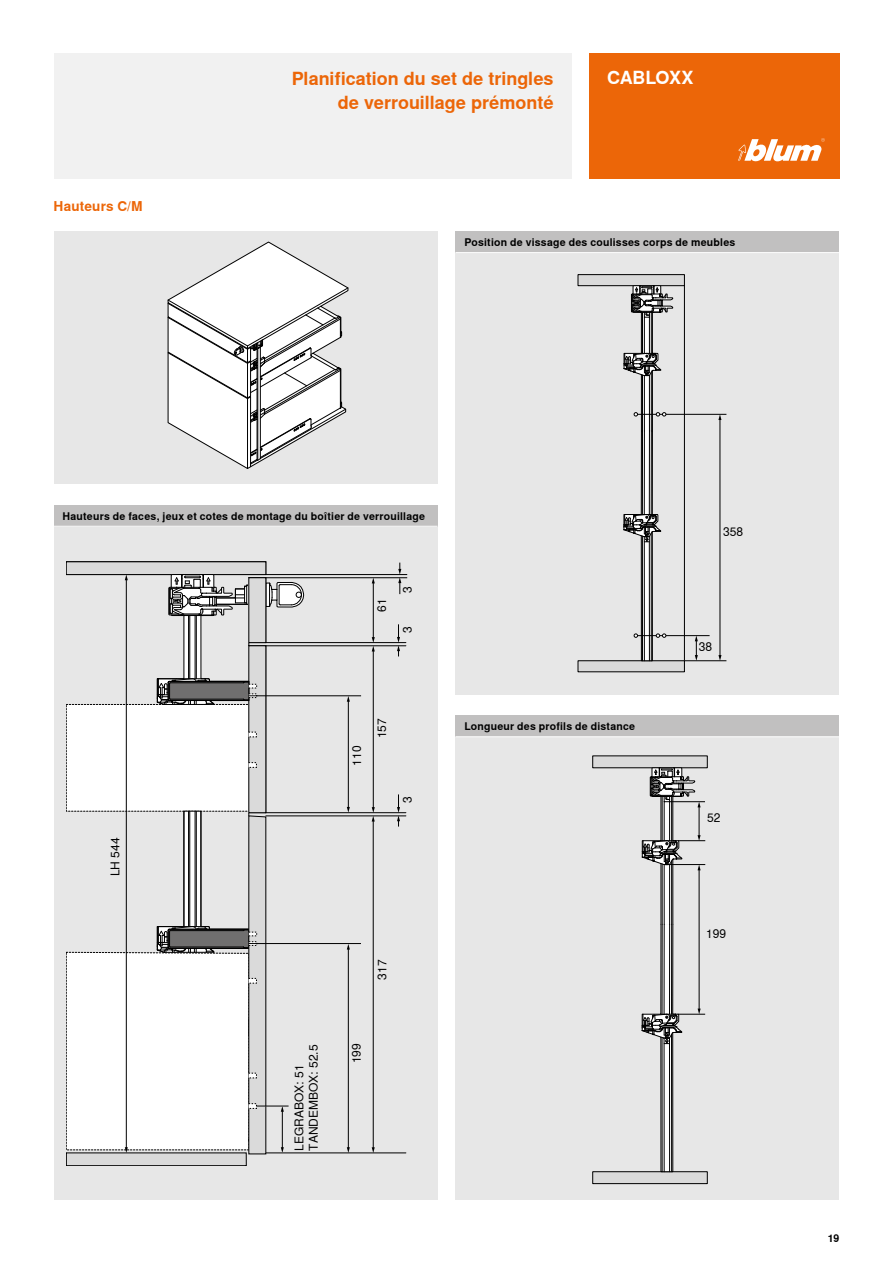
<style>
.page{position:relative;width:893px;height:1263px;background:#fff}
.page>*{position:absolute;margin:0;border:0;box-sizing:border-box;transform-origin:0 0}
.t1{font:700 18px "Nimbus Sans Global";color:#ec6608}
.t2{font:700 18px "Nimbus Sans Global";letter-spacing:-.015em;color:#fff}
.t3{font:700 13.5px "Nimbus Sans Global";letter-spacing:.01em;color:#ec6608}
.t4{font:12px/14.4px "Nimbus Sans Global";color:#000}
.t5{font:700 10.5px "Nimbus Sans Global";letter-spacing:.02em;color:#000}
</style>
<div class="page">
<div style="left:589px;top:54px;width:250px;height:125px;background:#ec6608"></div>
<div style="left:54px;top:54px;width:517px;height:125px;background:#f0f0f0"></div>
<svg style="left:738px;top:138px;width:87px;height:23px"></svg>
<div style="left:54px;top:526px;width:384px;height:674px;background:#e7e7e7"></div>
<hr style="left:266px;top:642px;width:140px;height:1px;background:#000">
<hr style="left:266px;top:645px;width:140px;height:1px;background:#000">
<hr style="left:266px;top:812px;width:140px;height:1px;background:#000">
<hr style="left:266px;top:816px;width:140px;height:1px;background:#000">
<hr style="left:266px;top:1153px;width:140px;height:1px;background:#000">
<hr style="left:348px;top:701px;width:1px;height:107px;background:#000">
<svg style="left:347px;top:696px;width:3px;height:6px"></svg>
<svg style="left:347px;top:807px;width:3px;height:6px"></svg>
<hr style="left:348px;top:948px;width:1px;height:200px;background:#000">
<svg style="left:347px;top:944px;width:3px;height:5px"></svg>
<svg style="left:347px;top:1147px;width:3px;height:6px"></svg>
<hr style="left:373px;top:650px;width:1px;height:158px;background:#000">
<hr style="left:373px;top:820px;width:1px;height:328px;background:#000">
<svg style="left:372px;top:807px;width:3px;height:14px"></svg>
<svg style="left:372px;top:1147px;width:3px;height:6px"></svg>
<hr style="left:373px;top:582px;width:1px;height:56px;background:#000">
<svg style="left:372px;top:578px;width:3px;height:5px"></svg>
<svg style="left:372px;top:637px;width:3px;height:14px"></svg>
<svg style="left:397px;top:794px;width:3px;height:32px"></svg>
<svg style="left:397px;top:624px;width:3px;height:32px"></svg>
<svg style="left:398px;top:563px;width:3px;height:31px"></svg>
<hr style="left:266px;top:574px;width:141px;height:1px;background:#000">
<hr style="left:249px;top:695px;width:112px;height:1px;background:#000">
<hr style="left:249px;top:943px;width:112px;height:1px;background:#000">
<hr style="left:266px;top:577px;width:141px;height:1px;background:#000">
<svg style="left:66px;top:562px;width:238px;height:604px"></svg>
<svg style="left:248px;top:762px;width:9px;height:5px"></svg>
<svg style="left:248px;top:732px;width:9px;height:5px"></svg>
<div style="left:455px;top:253px;width:384px;height:442px;background:#e7e7e7"></div>
<div style="left:578px;top:275px;width:106px;height:11px;background:#dadada"></div>
<div style="left:578px;top:274px;width:107px;height:12px;border:1px solid #000"></div>
<div style="left:578px;top:661px;width:106px;height:11px;background:#dadada"></div>
<div style="left:578px;top:660px;width:107px;height:12px;border:1px solid #000"></div>
<hr style="left:638px;top:414px;width:88px;height:1px;background:#000">
<hr style="left:720px;top:419px;width:1px;height:237px;background:#000">
<svg style="left:718px;top:414px;width:3px;height:6px"></svg>
<hr style="left:638px;top:635px;width:72px;height:1px;background:#000">
<svg style="left:623px;top:285px;width:50px;height:376px"></svg>
<hr style="left:684px;top:660px;width:42px;height:1px;background:#000">
<hr style="left:684px;top:286px;width:1px;height:375px;background:#000">
<svg style="left:695px;top:636px;width:3px;height:25px"></svg>
<div style="left:455px;top:737px;width:384px;height:463px;background:#e7e7e7"></div>
<div style="left:593px;top:756px;width:114px;height:12px;background:#dadada"></div>
<div style="left:593px;top:1172px;width:114px;height:11px;background:#dadada"></div>
<div style="left:592px;top:1171px;width:115px;height:13px;border:1px solid #000"></div>
<svg style="left:641px;top:767px;width:64px;height:405px"></svg>
<div style="left:54px;top:232px;width:384px;height:252px;background:#e7e7e7"></div>
<svg style="left:168px;top:242px;width:180px;height:227px"></svg>
<div style="left:54px;top:505px;width:384px;height:21px;background:#c1c0c0"></div>
<div style="left:455px;top:232px;width:384px;height:21px;background:#c1c0c0"></div>
<div style="left:455px;top:716px;width:384px;height:21px;background:#c1c0c0"></div>
<hr style="left:54px;top:526px;width:384px;height:1px;background:#fff">
<hr style="left:455px;top:252px;width:384px;height:1px;background:#fff">
<hr style="left:455px;top:736px;width:384px;height:1px;background:#fff">
<p class="t3" style="left:54px;top:198px;width:91px">Hauteurs C/M</p>
<h1 class="t1" style="left:292px;top:68px;width:263px">Planification du set de tringles</h1>
<h1 class="t2" style="left:607px;top:67px;width:88px">CABLOXX</h1>
<h1 class="t1" style="left:338px;top:92px;width:217px">de verrouillage prémonté</h1>
<p class="t5" style="left:464px;top:236px;width:273px">Position de vissage des coulisses corps de meubles</p>
<p class="t5" style="left:63px;top:510px;width:364px">Hauteurs de faces, jeux et cotes de montage du boîtier de verrouillage</p>
<p class="t4" style="left:108px;top:876px;width:40px;rotate:-90deg">LH 544</p>
<p class="t4" style="left:375px;top:612px;width:15px;rotate:-90deg">61</p>
<p class="t4" style="left:400px;top:593px;width:8px;rotate:-90deg">3</p>
<p class="t4" style="left:400px;top:633px;width:8px;rotate:-90deg">3</p>
<p class="t4" style="left:350px;top:765px;width:22px;rotate:-90deg">110</p>
<p class="t4" style="left:375px;top:738px;width:22px;rotate:-90deg">157</p>
<p class="t4" style="left:400px;top:803px;width:8px;rotate:-90deg">3</p>
<p class="t4" style="left:292px;top:1151px;width:108px;rotate:-90deg">LEGRABOX: 51<br>TANDEMBOX: 52.5</p>
<p class="t4" style="left:375px;top:979px;width:22px;rotate:-90deg">317</p>
<p class="t4" style="left:350px;top:1063px;width:22px;rotate:-90deg">199</p>
<p class="t5" style="left:464px;top:721px;width:172px">Longueur des profils de distance</p>
<p class="t4" style="left:723px;top:525px;width:22px">358</p>
<p class="t4" style="left:699px;top:639px;width:15px">38</p>
<p class="t4" style="left:707px;top:811px;width:15px">52</p>
<p class="t4" style="left:706px;top:927px;width:22px">199</p>
<p class="t5" style="left:828px;top:1232px;width:13px">19</p>
</div>
